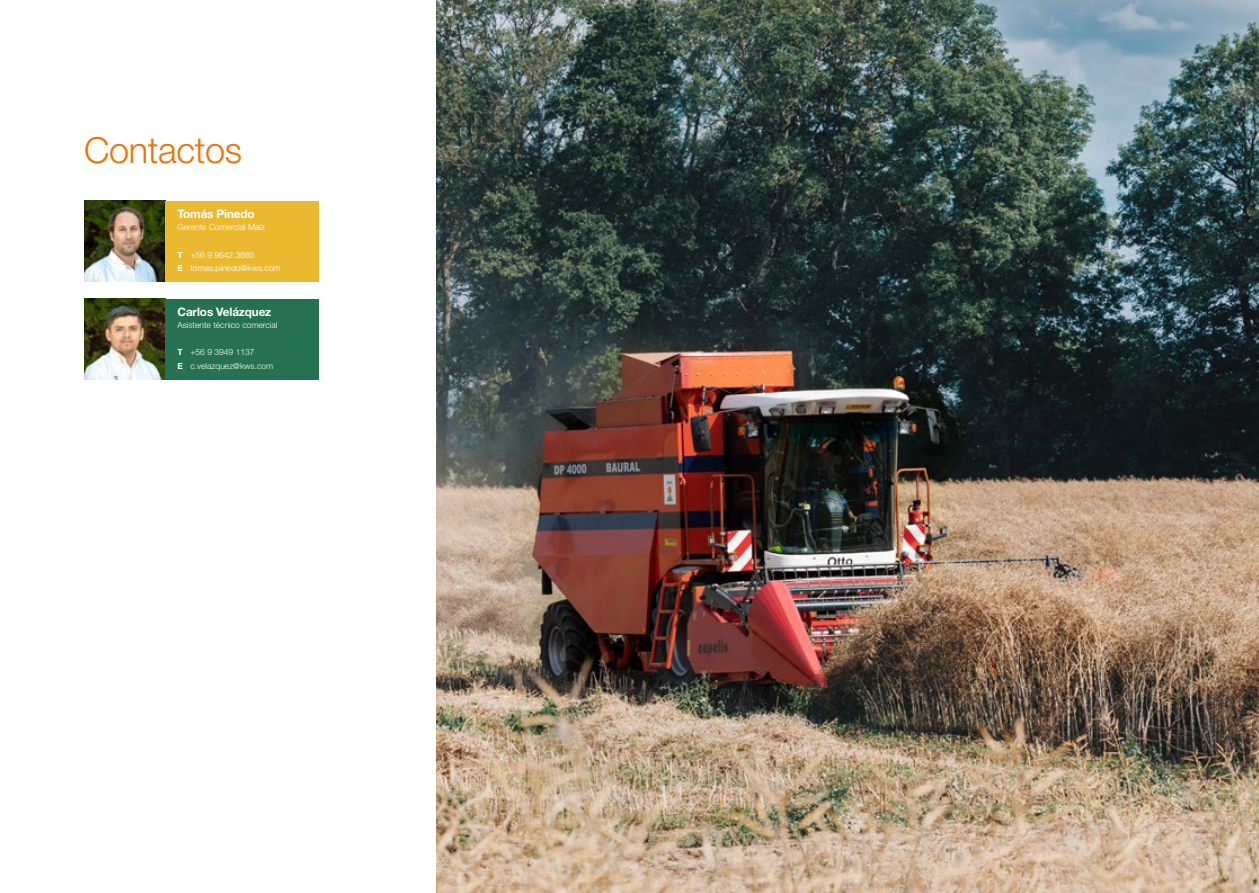
<style>
.page{position:relative;width:1259px;height:893px;background:#fff}
.page>*{position:absolute;margin:0;border:0;box-sizing:border-box;transform-origin:0 0}
.t1{font:300 36px "Helvetica Neue LT Std";letter-spacing:-.01em;color:#ee7203}
.t2{font:700 11.7px "Helvetica Neue LT Std";letter-spacing:-.01em;color:#fff}
.t3{font:300 8.55px/13.2px "Helvetica Neue LT Std";color:#fff}
.s1{font-weight:700}
</style>
<div class="page">
<img style="left:84px;top:201px;width:81px;height:81px">
<div style="left:165px;top:201px;width:154px;height:81px;background:#ebb930"></div>
<img style="left:84px;top:299px;width:81px;height:80px">
<div style="left:165px;top:299px;width:154px;height:80px;background:#257150"></div>
<img style="left:436px;top:0;width:823px;height:893px">
<h1 class="t1" style="left:84px;top:128px;width:159px">Contactos</h1>
<h2 class="t2" style="left:177px;top:207px;width:79px">Tomás Pinedo</h2>
<p class="t3" style="left:177px;top:221px;width:89px">Gerente Comercial Maíz</p>
<p class="t3" style="left:177px;top:248px;width:105px"><span class="s1">T</span> +56 9 9642 3685<br><span class="s1">E</span> tomas.pinedo@kws.com</p>
<h2 class="t2" style="left:177px;top:305px;width:95px">Carlos Velázquez</h2>
<p class="t3" style="left:177px;top:319px;width:101px">Asistente técnico comercial</p>
<p class="t3" style="left:177px;top:346px;width:97px"><span class="s1">T</span> +56 9 3949 1137<br><span class="s1">E</span> c.velazquez@kws.com</p>
</div>
